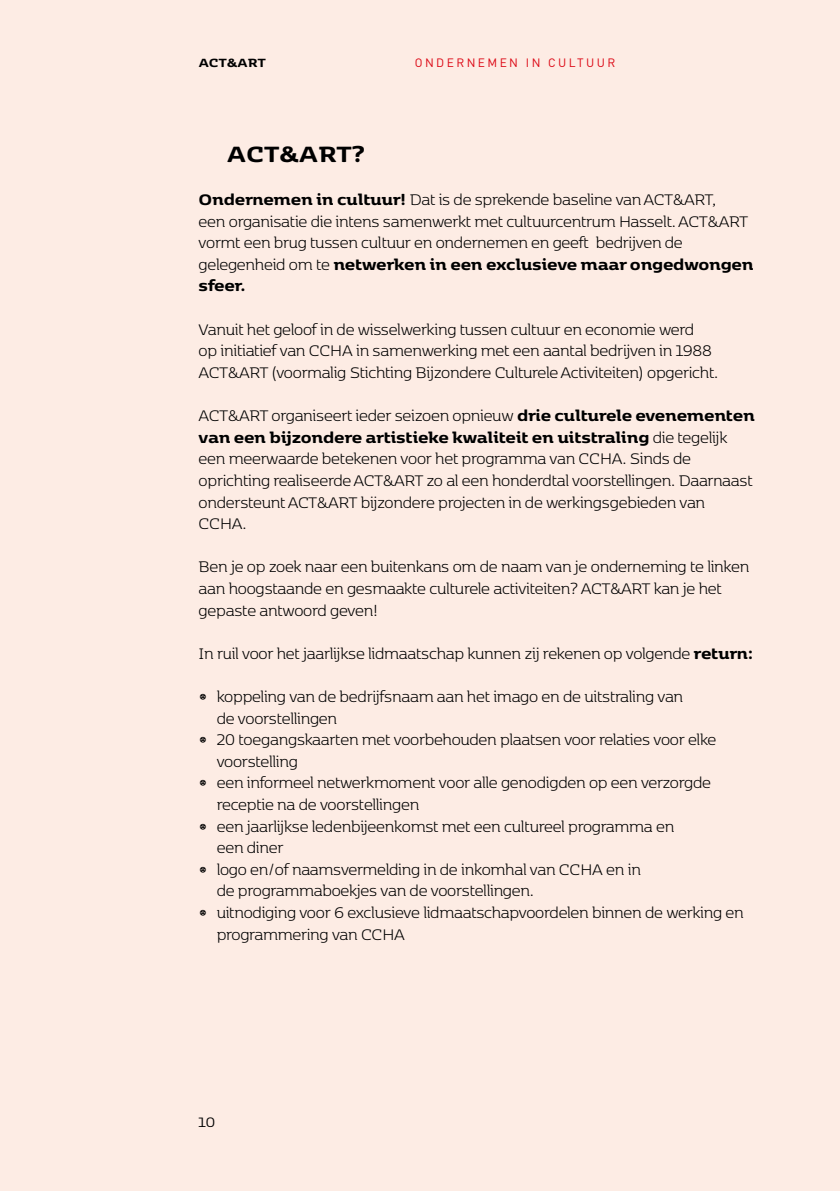
<style>
.page{position:relative;width:840px;height:1191px;background:#fff}
.page>*{position:absolute;margin:0;border:0;box-sizing:border-box;transform-origin:0 0}
.t1{font:700 26px "Kobenhavn";color:#000}
.t2{font:300 18px/21.6px "Kobenhavn";letter-spacing:-.01em;color:#000}
.t3{font:16px "Kobenhavn";color:#000}
.t4{font:700 14px "Kobenhavn";color:#000}
.t5{font:12px "DIN";letter-spacing:.2em;color:#dc0714}
.s1{font-weight:700}
</style>
<div class="page">
<div style="left:0;top:0;width:839px;height:1191px;background:#fdece4"></div>
<p class="t4" style="left:199px;top:53px;width:68px">ACT&amp;ART</p>
<p class="t5" style="left:414px;top:56px;width:202px">ONDERNEMEN IN CULTUUR</p>
<h1 class="t1" style="left:227px;top:135px;width:139px">ACT&amp;ART?</h1>
<p class="t2" style="left:198px;top:188px;width:556px"><span class="s1">Ondernemen in cultuur!</span> Dat is de sprekende baseline van ACT&amp;ART,<br>een organisatie die intens samenwerkt met cultuurcentrum Hasselt. ACT&amp;ART vormt een brug tussen cultuur en ondernemen en geeft bedrijven de gelegenheid om te <span class="s1">netwerken in een exclusieve maar ongedwongen sfeer.</span></p>
<p class="t2" style="left:198px;top:317px;width:521px">Vanuit het geloof in de wisselwerking tussen cultuur en economie werd<br>op initiatief van CCHA in samenwerking met een aantal bedrijven in 1988<br>ACT&amp;ART (voormalig Stichting Bijzondere Culturele Activiteiten) opgericht.</p>
<p class="t2" style="left:198px;top:404px;width:557px">ACT&amp;ART organiseert ieder seizoen opnieuw <span class="s1">drie culturele evenementen van een bijzondere artistieke kwaliteit en uitstraling</span> die tegelijk een meerwaarde betekenen voor het programma van CCHA. Sinds de oprichting realiseerde ACT&amp;ART zo al een honderdtal voorstellingen. Daarnaast ondersteunt ACT&amp;ART bijzondere projecten in de werkingsgebieden van CCHA.</p>
<p class="t2" style="left:198px;top:555px;width:552px">Ben je op zoek naar een buitenkans om de naam van je onderneming te linken aan hoogstaande en gesmaakte culturele activiteiten? ACT&amp;ART kan je het gepaste antwoord geven!</p>
<p class="t2" style="left:198px;top:641px;width:556px">In ruil voor het jaarlijkse lidmaatschap kunnen zij rekenen op volgende <span class="s1">return:</span></p>
<p class="t2" style="left:216px;top:684px;width:467px;text-indent:-18px">• koppeling van de bedrijfsnaam aan het imago en de uitstraling van de voorstellingen</p>
<p class="t2" style="left:216px;top:728px;width:501px;text-indent:-18px">• 20 toegangskaarten met voorbehouden plaatsen voor relaties voor elke voorstelling</p>
<p class="t2" style="left:216px;top:771px;width:495px;text-indent:-18px">• een informeel netwerkmoment voor alle genodigden op een verzorgde receptie na de voorstellingen</p>
<p class="t2" style="left:216px;top:814px;width:459px;text-indent:-18px">• een jaarlijkse ledenbijeenkomst met een cultureel programma en een diner</p>
<p class="t2" style="left:216px;top:857px;width:425px;text-indent:-18px">• logo en/of naamsvermelding in de inkomhal van CCHA en in de programmaboekjes van de voorstellingen.</p>
<p class="t2" style="left:216px;top:900px;width:528px;text-indent:-18px">• uitnodiging voor 6 exclusieve lidmaatschapvoordelen binnen de werking en programmering van CCHA</p>
<p class="t3" style="left:198px;top:1111px;width:18px">10</p>
</div>
